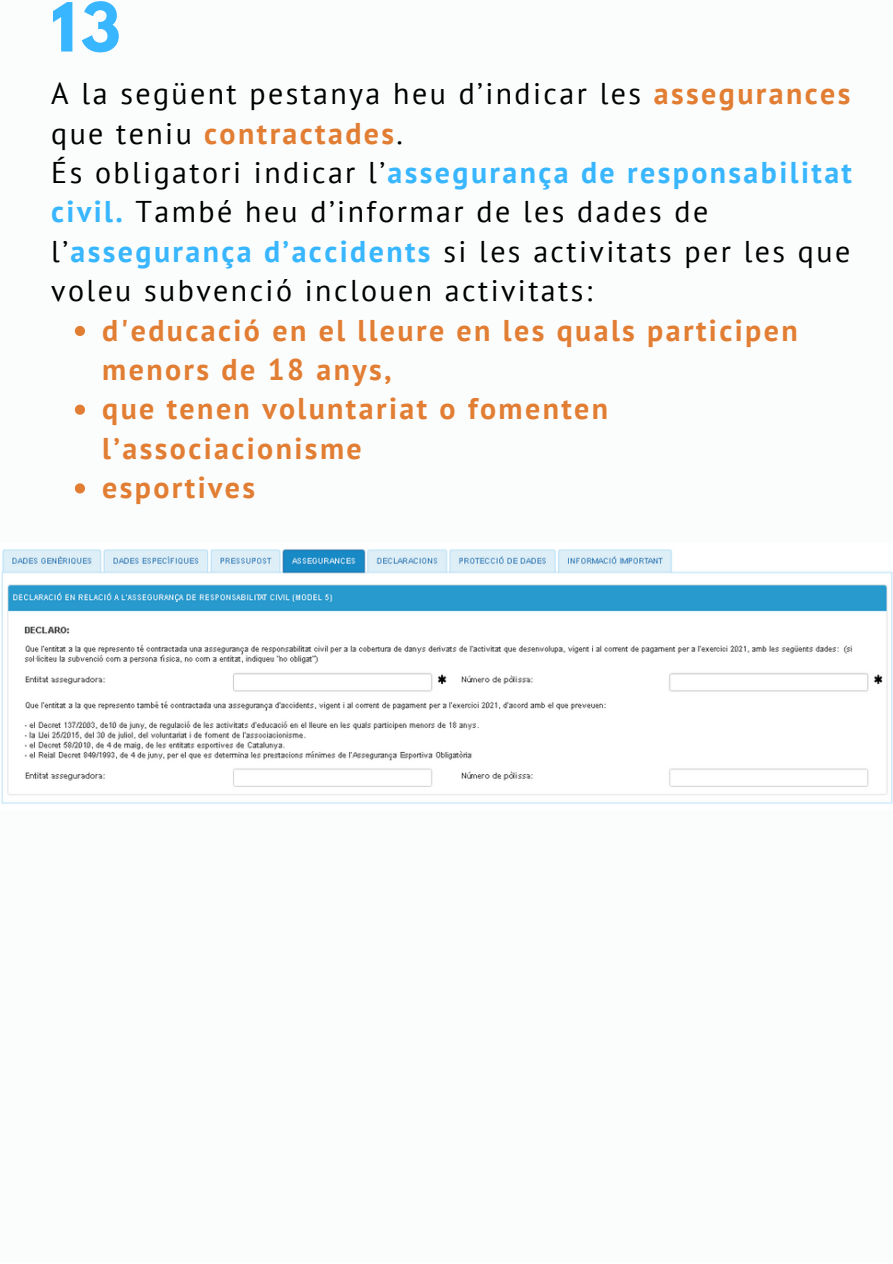
<style>
.page{position:relative;width:893px;height:1264px;background:#fff}
.page>*{position:absolute;margin:0;border:0;box-sizing:border-box;transform-origin:0 0}
.t1{font:700 59.85px "League Spartan";color:#38b6ff}
.t2{font:30px/39.3px "PT Sans";letter-spacing:.08em;color:#000}
.t3{font:700 30px/39.3px "PT Sans";letter-spacing:.08em;color:#e27e33}
.s1{font-weight:700;color:#e27e33}
.s2{font-weight:700;color:#38b6ff}
</style>
<div class="page">
<div style="left:0;top:0;width:892px;height:1262px;background:#fbfdfd"></div>
<img style="left:1px;top:549px;width:891px;height:255px">
<svg style="left:75px;top:326px;width:10px;height:10px"></svg>
<svg style="left:75px;top:404px;width:10px;height:11px"></svg>
<svg style="left:75px;top:483px;width:10px;height:10px"></svg>
<h1 class="t1" style="left:51px;top:-2px;width:71px">13</h1>
<p class="t2" style="left:51px;top:74px;width:802px">A la següent pestanya heu d’indicar les <span class="s1">assegurances </span>que teniu <span class="s1">contractades</span>.<br>És obligatori indicar l’<span class="s2">assegurança de responsabilitat civil.</span> També heu d’informar de les dades de l’<span class="s2">assegurança d’accidents</span> si les activitats per les que voleu subvenció inclouen activitats:</p>
<p class="t3" style="left:102px;top:310px;width:697px">d'educació en el lleure en les quals participen menors de 18 anys,<br>que tenen voluntariat o fomenten l’associacionisme<br>esportives</p>
</div>
